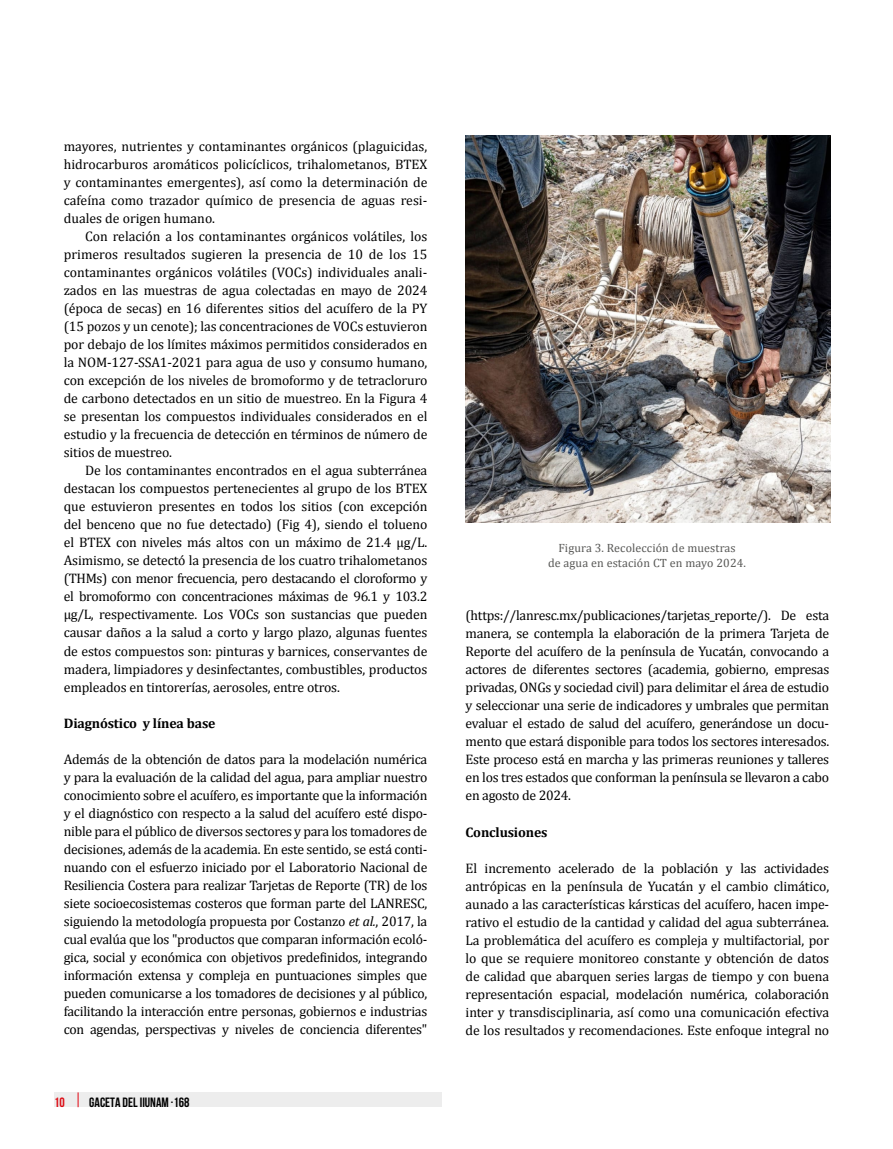
<style>
.page{position:relative;width:893px;height:1149px;background:#fff}
.page>*{position:absolute;margin:0;border:0;box-sizing:border-box;transform-origin:0 0}
.t1{font:13.8px/18px "Cambria";letter-spacing:-.01em;color:#000;text-align:justify}
.t2{font:700 13.8px "Cambria";letter-spacing:-.01em;color:#000}
.t3{font:700 13.5px "Bebas Neue";color:#000}
.t4{font:700 13.5px "Bebas Neue";color:#dc0c15}
.t5{font:12px/15px "Cambria";letter-spacing:.01em;color:#585856;text-align:center}
.s1{font-style:italic}
</style>
<div class="page">
<div style="left:54px;top:1092px;width:388px;height:14px;background:#ededed"></div>
<img style="left:466px;top:135px;width:364px;height:387px">
<p class="t1" style="left:64px;top:137px;width:365px">mayores, nutrientes y contaminantes orgánicos (plaguicidas, hidrocarburos aromáticos policíclicos, trihalometanos, BTEX y contaminantes emergentes), así como la determinación de cafeína como trazador químico de presencia de aguas resi&shy;duales de origen humano.</p>
<p class="t1" style="left:64px;top:227px;width:365px;text-indent:21px">Con relación a los contaminantes orgánicos volátiles, los primeros resultados sugieren la presencia de 10 de los 15 contaminantes orgánicos volátiles (VOCs) individuales anali&shy;zados en las muestras de agua colectadas en mayo de 2024 (época de secas) en 16 diferentes sitios del acuífero de la PY (15 pozos y un cenote); las concentraciones de VOCs estuvieron por debajo de los límites máximos permitidos considerados en la NOM-127-SSA1-2021 para agua de uso y consumo humano, con excepción de los niveles de bromoformo y de tetracloruro de carbono detectados en un sitio de muestreo. En la Figura 4 se presentan los compuestos individuales considerados en el estudio y la frecuencia de detección en términos de número de sitios de muestreo.</p>
<p class="t1" style="left:64px;top:461px;width:365px;text-indent:21px">De los contaminantes encontrados en el agua subterránea destacan los compuestos pertenecientes al grupo de los BTEX que estuvieron presentes en todos los sitios (con excepción del benceno que no fue detectado) (Fig 4), siendo el tolueno el BTEX con niveles más altos con un máximo de 21.4 μg/L.<br>Asimismo, se detectó la presencia de los cuatro trihalometanos (THMs) con menor frecuencia, pero destacando el cloroformo y el bromoformo con concentraciones máximas de 96.1 y 103.2 μg/L, respectivamente. Los VOCs son sustancias que pueden causar daños a la salud a corto y largo plazo, algunas fuentes de estos compuestos son: pinturas y barnices, conservantes de madera, limpiadores y desinfectantes, combustibles, productos empleados en tintorerías, aerosoles, entre otros.</p>
<p class="t2" style="left:64px;top:712px;width:153px">Diagnóstico y línea base</p>
<p class="t1" style="left:64px;top:749px;width:365px">Además de la obtención de datos para la modelación numérica y para la evaluación de la calidad del agua, para ampliar nuestro conocimiento sobre el acuífero, es importante que la información y el diagnóstico con respecto a la salud del acuífero esté dispo&shy;nible para el público de diversos sectores y para los tomadores de decisiones, además de la academia. En este sentido, se está conti&shy;nuando con el esfuerzo iniciado por el Laboratorio Nacional de Resiliencia Costera para realizar Tarjetas de Reporte (TR) de los siete socioecosistemas costeros que forman parte del LANRESC, siguiendo la metodología propuesta por Costanzo <span class="s1">et al.</span>, 2017, la cual evalúa que los "productos que comparan información ecoló&shy;gica, social y económica con objetivos predefinidos, integrando información extensa y compleja en puntuaciones simples que pueden comunicarse a los tomadores de decisiones y al público, facilitando la interacción entre personas, gobiernos e industrias con agendas, perspectivas y niveles de conciencia diferentes"</p>
<p class="t4" style="left:54px;top:1094px;width:12px">10</p>
<p class="t3" style="left:89px;top:1094px;width:102px">GACETA DEL IIUNAM ·168</p>
<p class="t5" style="left:548px;top:539px;width:199px">Figura 3. Recolección de muestras<br>de agua en estación CT en mayo 2024.</p>
<p class="t1" style="left:466px;top:606px;width:365px">(https://lanresc.mx/publicaciones/tarjetas_reporte/). De esta manera, se contempla la elaboración de la primera Tarjeta de Reporte del acuífero de la península de Yucatán, convocando a actores de diferentes sectores (academia, gobierno, empresas privadas, ONGs y sociedad civil) para delimitar el área de estudio y seleccionar una serie de indicadores y umbrales que permitan evaluar el estado de salud del acuífero, generándose un docu&shy;mento que estará disponible para todos los sectores interesados.<br>Este proceso está en marcha y las primeras reuniones y talleres en los tres estados que conforman la península se llevaron a cabo en agosto de 2024.</p>
<p class="t2" style="left:466px;top:821px;width:83px">Conclusiones</p>
<p class="t1" style="left:466px;top:858px;width:365px">El incremento acelerado de la población y las actividades antrópicas en la península de Yucatán y el cambio climático, aunado a las características kársticas del acuífero, hacen impe&shy;rativo el estudio de la cantidad y calidad del agua subterránea.<br>La problemática del acuífero es compleja y multifactorial, por lo que se requiere monitoreo constante y obtención de datos de calidad que abarquen series largas de tiempo y con buena representación espacial, modelación numérica, colaboración inter y transdisciplinaria, así como una comunicación efectiva de los resultados y recomendaciones. Este enfoque integral no</p>
</div>
